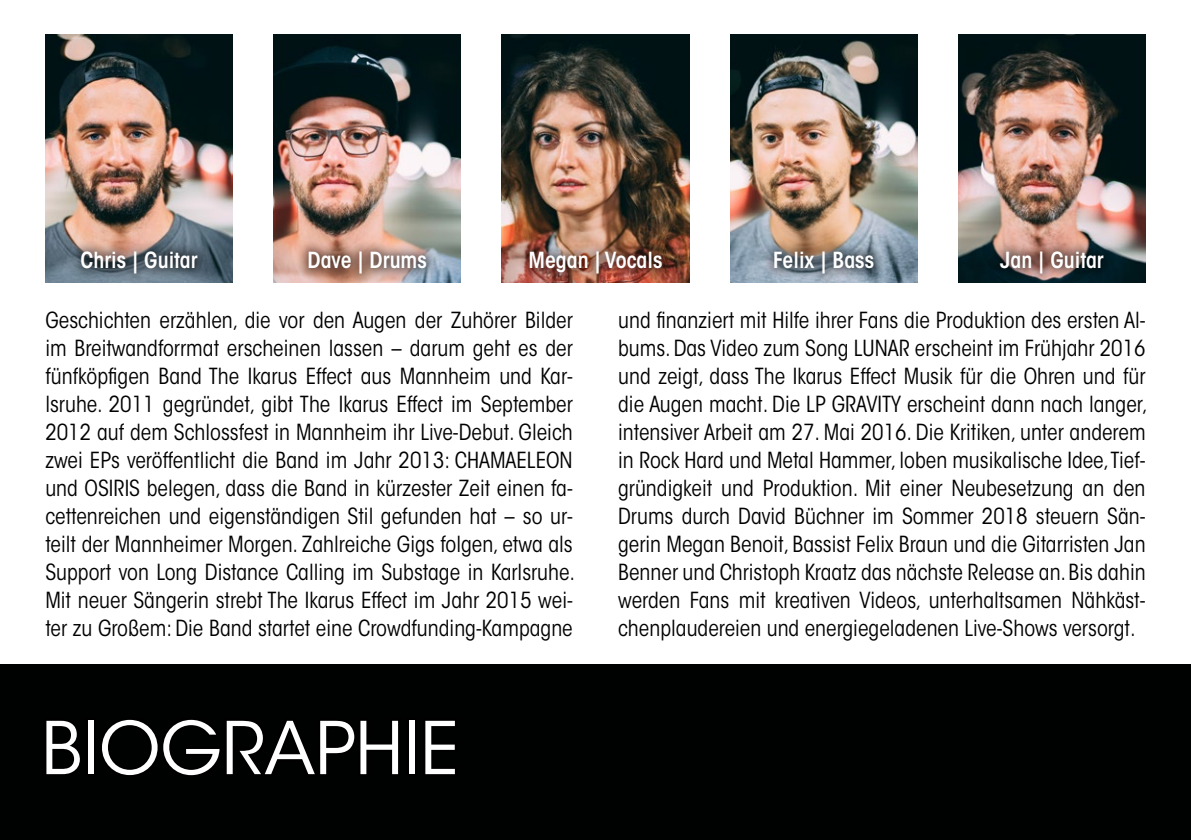
<style>
.page{position:relative;width:1191px;height:840px;background:#fff}
.page>*{position:absolute;margin:0;border:0;box-sizing:border-box;transform-origin:0 0}
.t1{font:72px "ITC Avant Garde Std";color:#fff}
.t2{font:condensed 22px/28px "ITC Avant Garde Std";color:#000;text-align:justify}
.t3{font:600 condensed 22px "ITC Avant Garde Std";color:#fff}
</style>
<div class="page">
<div style="left:0;top:663px;width:1191px;height:176px;background:#000101"></div>
<img style="left:45px;top:34px;width:188px;height:248px">
<div style="left:68px;top:239px;width:142px;height:47px;background:#000;opacity:.5"></div>
<img style="left:274px;top:34px;width:187px;height:248px">
<img style="left:502px;top:34px;width:187px;height:248px">
<img style="left:730px;top:34px;width:187px;height:248px">
<img style="left:958px;top:34px;width:187px;height:248px">
<div style="left:517px;top:239px;width:156px;height:47px;background:#000;opacity:.5"></div>
<div style="left:988px;top:239px;width:128px;height:47px;background:#000;opacity:.5"></div>
<div style="left:761px;top:239px;width:124px;height:47px;background:#000;opacity:.5"></div>
<div style="left:296px;top:239px;width:143px;height:47px;background:#000;opacity:.5"></div>
<p class="t3" style="left:80px;top:246px;width:119px">Chris | Guitar</p>
<p class="t3" style="left:307px;top:246px;width:121px">Dave | Drums</p>
<p class="t3" style="left:528px;top:246px;width:135px">Megan | Vocals</p>
<p class="t3" style="left:773px;top:246px;width:102px">Felix | Bass</p>
<p class="t3" style="left:1000px;top:246px;width:105px">Jan | Guitar</p>
<p class="t2" style="left:45px;top:306px;width:529px">Geschichten erzählen, die vor den Augen der Zuhörer Bilder im Breitwandforrmat erscheinen lassen – darum geht es der fünfköpfigen Band The Ikarus Effect aus Mannheim und Kar&shy;lsruhe. 2011 gegründet, gibt The Ikarus Effect im September 2012 auf dem Schlossfest in Mannheim ihr Live-Debut. Gleich zwei EPs veröffentlicht die Band im Jahr 2013: Chamaele</p>
<p class="t2" style="left:546px;top:446px;width:25px">on</p>
<p class="t2" style="left:45px;top:474px;width:50px">und Osiris</p>
<p class="t2" style="left:45px;top:474px;width:531px;text-indent:101px">belegen, dass die Band in kürzester Zeit einen fa&shy;cettenreichen und eigenständigen Stil gefunden hat – so ur&shy;teilt der Mannheimer Morgen. Zahlreiche Gigs folgen, etwa als Support von Long Distance Calling im Substage in Karlsruhe.<br>Mit neuer Sängerin strebt The Ikarus Effect im Jahr 2015 wei&shy;ter zu Großem: Die Band startet eine Crowdfunding-Kampagne</p>
<h1 class="t1" style="left:41px;top:704px;width:419px">BIOGRAPHIE</h1>
<p class="t2" style="left:618px;top:306px;width:529px">und finanziert mit Hilfe ihrer Fans die Produktion des ersten Al&shy;bums. Das Video zum Song Lunar</p>
<p class="t2" style="left:618px;top:334px;width:529px;text-indent:297px">erscheint im Frühjahr 2016 und zeigt, dass The Ikarus Effect Musik für die Ohren und für die Augen macht. Die LP Gravit</p>
<p class="t2" style="left:618px;top:390px;width:531px;text-indent:273px">y erscheint dann nach langer, intensiver Arbeit am 27. Mai 2016. Die Kritiken, unter anderem in Rock Hard und Metal Hammer, loben musikalische Idee,Tief&shy;gründigkeit und Produktion. Mit einer Neubesetzung an den Drums durch David Büchner im Sommer 2018 steuern Sän&shy;gerin Megan Benoit, Bassist Felix Braun und die Gitarristen Jan Benner und Christoph Kraatz das nächste Release an. Bis dahin werden Fans mit kreativen Videos, unterhaltsamen Nähkäst&shy;chenplaudereien und energiegeladenen Live-Shows versorgt.</p>
</div>
